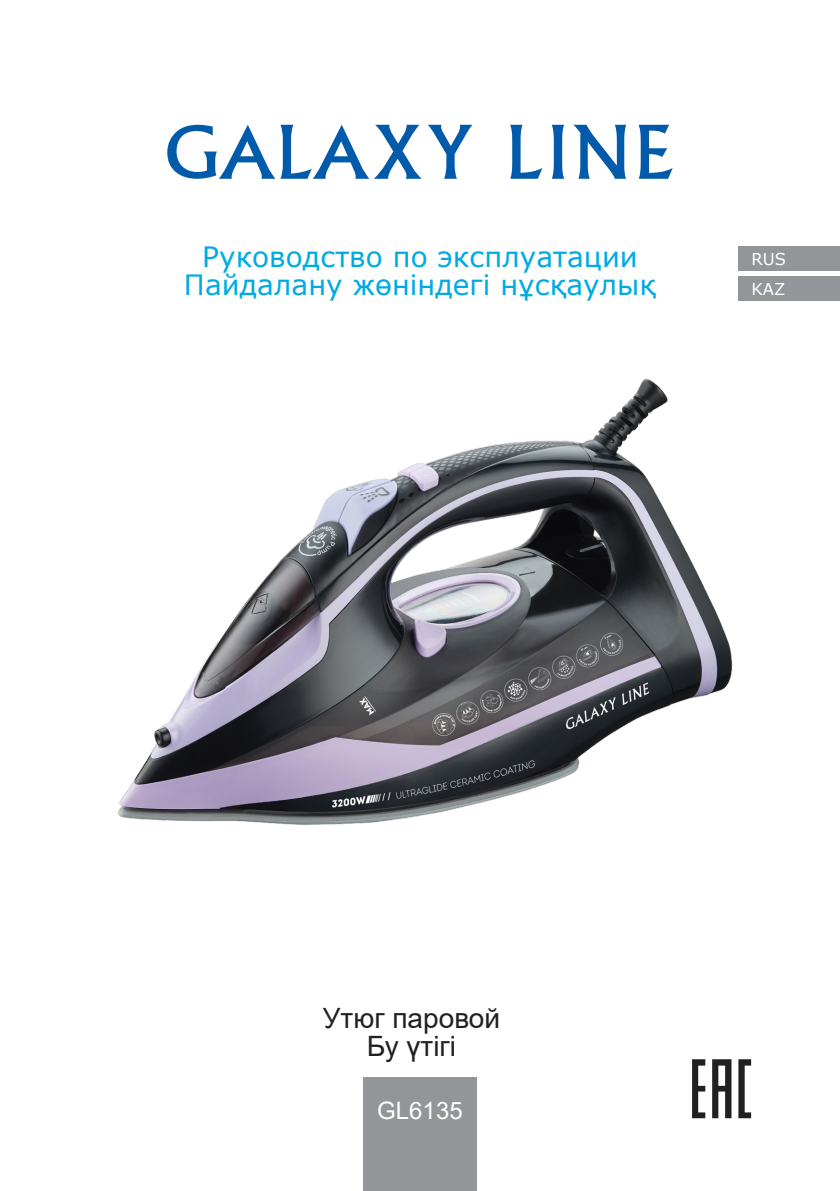
<style>
.page{position:relative;width:840px;height:1191px;background:#fff}
.page>*{position:absolute;margin:0;border:0;box-sizing:border-box;transform-origin:0 0}
.t1{font:28px "Verdana";color:#00aae3}
.t2{font:28px "Arial";color:#231f20}
.t3{font:24px "Arial";color:#fff}
.t4{font:16.4px "Verdana";color:#fff}
</style>
<div class="page">
<img style="left:118px;top:378px;width:615px;height:447px">
<div style="left:738px;top:247px;width:101px;height:24px;background:#939598"></div>
<div style="left:738px;top:276px;width:101px;height:25px;background:#939598"></div>
<svg style="left:692px;top:1059px;width:58px;height:59px"></svg>
<div style="left:363px;top:1077px;width:113px;height:113px;background:#939598"></div>
<svg style="left:167px;top:125px;width:505px;height:54px"></svg>
<p class="t1" style="left:202px;top:237px;width:437px">Руководство по эксплуатации</p>
<p class="t1" style="left:184px;top:265px;width:473px">Пайдалану жөніндегі нұсқаулық</p>
<p class="t4" style="left:751px;top:248px;width:36px">RUS</p>
<p class="t4" style="left:751px;top:277px;width:35px">KAZ</p>
<p class="t2" style="left:322px;top:999px;width:179px">Утюг паровой</p>
<p class="t2" style="left:367px;top:1027px;width:91px">Бу үтігі</p>
<p class="t3" style="left:377px;top:1094px;width:87px">GL6135</p>
</div>
